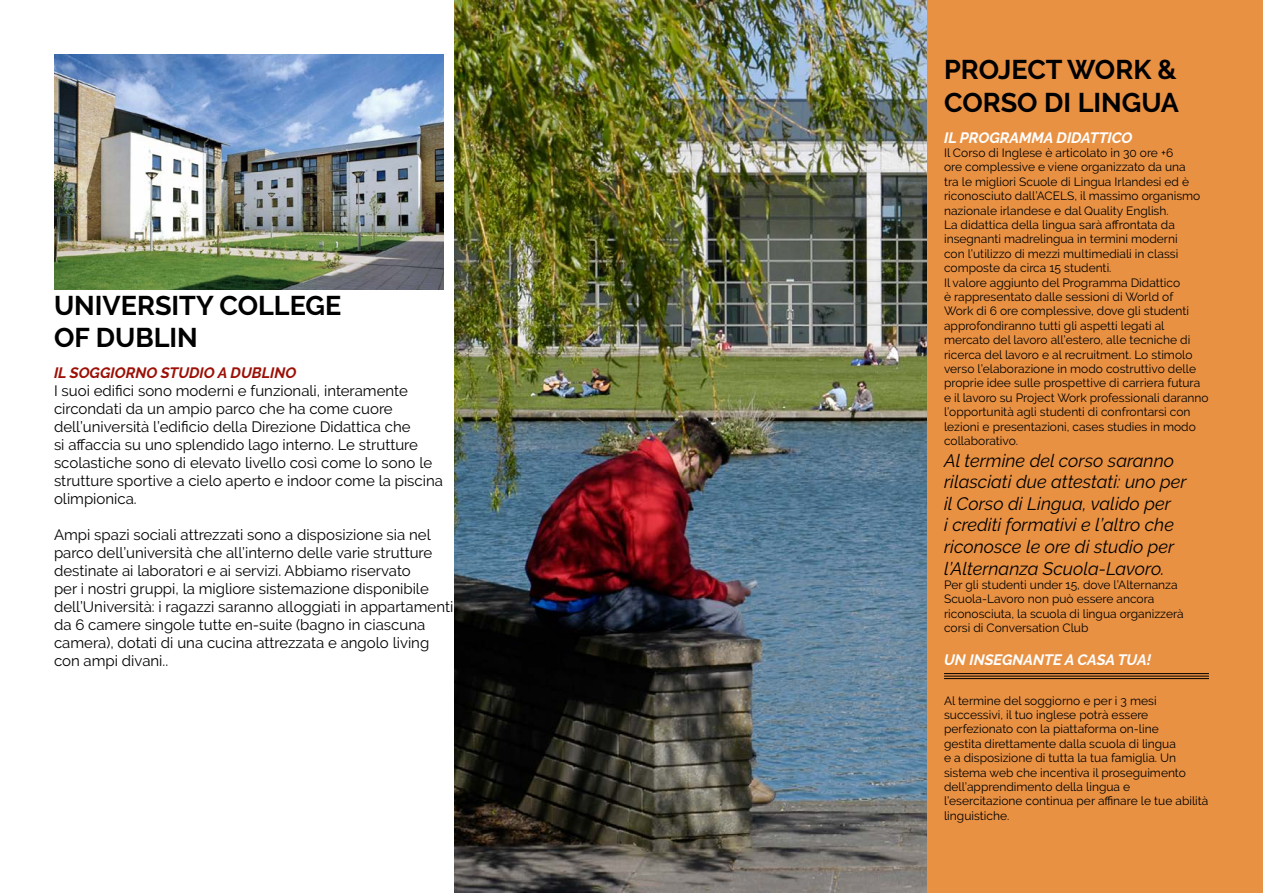
<style>
.page{position:relative;width:1263px;height:893px;background:#fff}
.page>*{position:absolute;margin:0;border:0;box-sizing:border-box;transform-origin:0 0}
.t1{font:700 27px/32.4px "Raleway";color:#000}
.t2{font:italic 18px/21.6px "Raleway";color:#000}
.t3{font:15px/18px "Raleway";color:#000}
.t4{font:italic 700 15px "Raleway";color:#fff}
.t5{font:italic 700 15px "Raleway";color:#9c1006}
.t6{font:12px/14.4px "Raleway";color:#000}
</style>
<div class="page">
<div style="left:926px;top:0;width:337px;height:893px;background:#e99143"></div>
<hr style="left:944px;top:673px;width:265px;height:1px;background:#000">
<hr style="left:944px;top:676px;width:265px;height:1px;background:#000">
<hr style="left:944px;top:678px;width:265px;height:1px;background:#000">
<img style="left:455px;top:0;width:472px;height:893px">
<img style="left:54px;top:55px;width:390px;height:234px">
<h1 class="t1" style="left:54px;top:289px;width:289px">UNIVERSITY COLLEGE<br>OF DUBLIN</h1>
<p class="t5" style="left:54px;top:364px;width:244px">IL SOGGIORNO STUDIO A DUBLINO</p>
<p class="t3" style="left:54px;top:382px;width:390px">I suoi edifici sono moderni e funzionali, interamente circondati da un ampio parco che ha come cuore dell’università l’edificio della Direzione Didattica che<br>si affaccia su uno splendido lago interno. Le strutture scolastiche sono di elevato livello così come lo sono le strutture sportive a cielo aperto e indoor come la piscina olimpionica.</p>
<p class="t3" style="left:54px;top:526px;width:401px">Ampi spazi sociali attrezzati sono a disposizione sia nel parco dell’università che all’interno delle varie strutture destinate ai laboratori e ai servizi. Abbiamo riservato<br>per i nostri gruppi, la migliore sistemazione disponibile dell’Università: i ragazzi saranno alloggiati in appartamenti da 6 camere singole tutte en-suite (bagno in ciascuna camera), dotati di una cucina attrezzata e angolo living con ampi divani..</p>
<h1 class="t1" style="left:944px;top:54px;width:236px">PROJECT WORK &amp;<br>CORSO DI LINGUA</h1>
<p class="t4" style="left:944px;top:129px;width:190px">IL PROGRAMMA DIDATTICO</p>
<p class="t6" style="left:944px;top:145px;width:266px">Il Corso di Inglese è articolato in 30 ore +6<br>ore complessive e viene organizzato da una<br>tra le migliori Scuole di Lingua Irlandesi ed è riconosciuto dall’ACELS, il massimo organismo nazionale irlandese e dal Quality English.<br>La didattica della lingua sarà affrontata da insegnanti madrelingua in termini moderni<br>con l’utilizzo di mezzi multimediali in classi composte da circa 15 studenti.<br>Il valore aggiunto del Programma Didattico<br>è rappresentato dalle sessioni di World of<br>Work di 6 ore complessive, dove gli studenti approfondiranno tutti gli aspetti legati al mercato del lavoro all’estero, alle tecniche di ricerca del lavoro e al recruitment. Lo stimolo verso l’elaborazione in modo costruttivo delle proprie idee sulle prospettive di carriera futura e il lavoro su Project Work professionali daranno l’opportunità agli studenti di confrontarsi con lezioni e presentazioni, cases studies in modo collaborativo.</p>
<h2 class="t2" style="left:944px;top:449px;width:244px">Al termine del corso saranno rilasciati due attestati: uno per il Corso di Lingua, valido per<br>i crediti formativi e l’altro che riconosce le ore di studio per l’Alternanza Scuola-Lavoro.</h2>
<p class="t6" style="left:944px;top:577px;width:241px">Per gli studenti under 15, dove l’Alternanza Scuola-Lavoro non può essere ancora riconosciuta, la scuola di lingua organizzerà corsi di Conversation Club</p>
<p class="t4" style="left:944px;top:651px;width:209px">UN INSEGNANTE A CASA TUA!</p>
<p class="t6" style="left:944px;top:693px;width:266px">Al termine del soggiorno e per i 3 mesi successivi, il tuo inglese potrà essere perfezionato con la piattaforma on-line<br>gestita direttamente dalla scuola di lingua<br>e a disposizione di tutta la tua famiglia. Un sistema web che incentiva il proseguimento dell’apprendimento della lingua e l’esercitazione continua per affinare le tue abilità linguistiche.</p>
</div>
